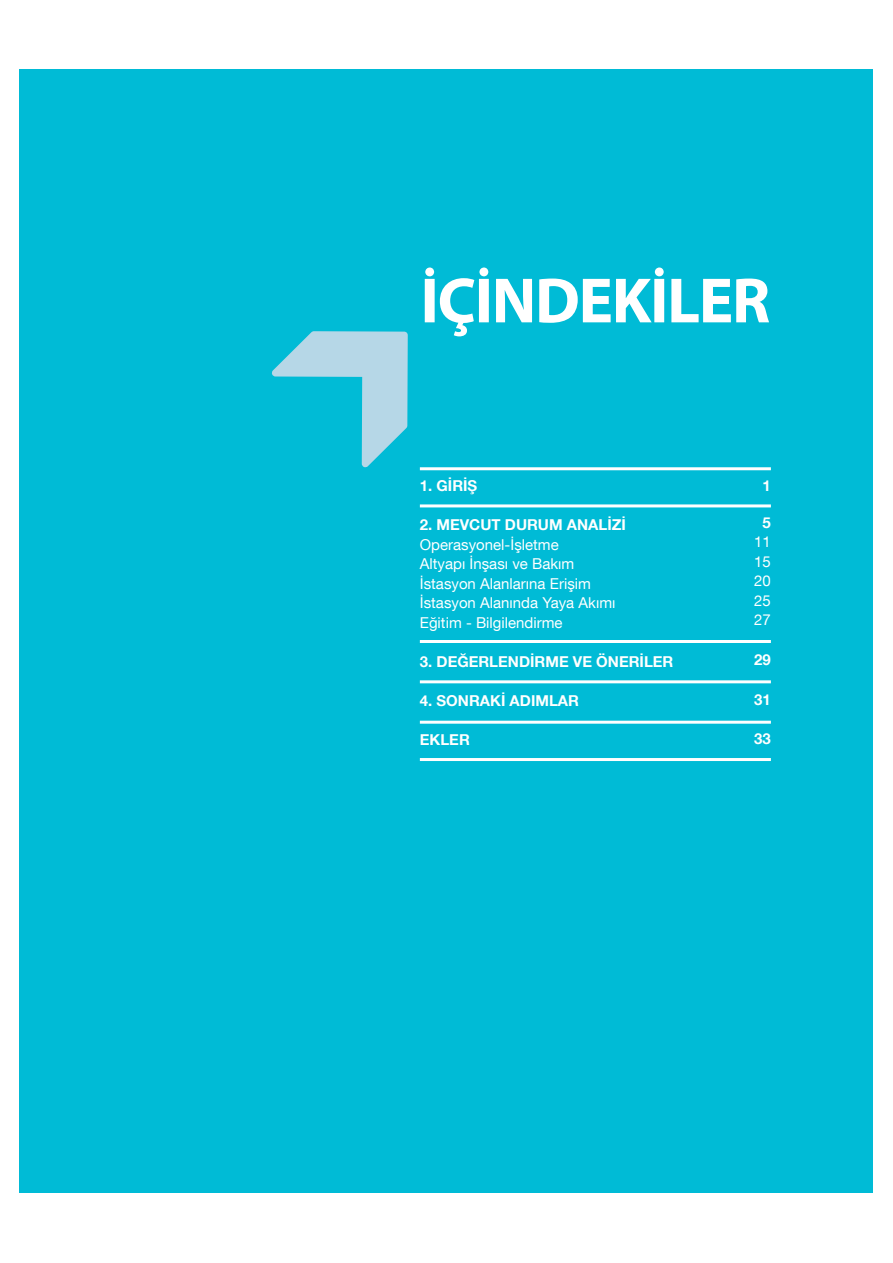
<style>
.page{position:relative;width:893px;height:1263px;background:#fff}
.page>*{position:absolute;margin:0;border:0;box-sizing:border-box;transform-origin:0 0}
.t1{font:700 64.5px "Myriad Pro";letter-spacing:-.02em;color:#fff}
.t2{font:15px/19.5px "Helvetica Neue LT Com";color:#fff}
.t3{font:700 15px "Helvetica Neue LT Com";color:#fff}
</style>
<div class="page">
<div style="left:20px;top:70px;width:853px;height:1123px;background:#00bbd6"></div>
<svg style="left:272px;top:331px;width:136px;height:136px"></svg>
<hr style="left:420px;top:467px;width:351px;height:3px;background:#fff">
<hr style="left:420px;top:758px;width:351px;height:3px;background:#fff">
<hr style="left:420px;top:504px;width:351px;height:3px;background:#fff">
<hr style="left:420px;top:640px;width:351px;height:3px;background:#fff">
<hr style="left:420px;top:680px;width:351px;height:3px;background:#fff">
<hr style="left:420px;top:721px;width:351px;height:3px;background:#fff">
<h1 class="t1" style="left:420px;top:259px;width:351px">İÇİNDEKİLER</h1>
<p class="t3" style="left:420px;top:476px;width:59px">1. GİRİŞ</p>
<p class="t3" style="left:420px;top:515px;width:208px">2. MEVCUT DURUM ANALİZİ</p>
<p class="t2" style="left:420px;top:534px;width:197px">Operasyonel-İşletme<br>Altyapı İnşası ve Bakım<br>İstasyon Alanlarına Erişim<br>İstasyon Alanında Yaya Akımı<br>Eğitim - Bilgilendirme</p>
<p class="t3" style="left:420px;top:652px;width:255px">3. DEĞERLENDİRME VE ÖNERİLER</p>
<p class="t3" style="left:420px;top:691px;width:161px">4. SONRAKİ ADIMLAR</p>
<p class="t3" style="left:420px;top:730px;width:51px">EKLER</p>
<p class="t3" style="left:762px;top:476px;width:10px">1</p>
<p class="t3" style="left:762px;top:513px;width:10px">5</p>
<p class="t2" style="left:754px;top:532px;width:18px;text-align:justify">11<br>15<br>20<br>25<br>27</p>
<p class="t3" style="left:754px;top:650px;width:18px">29</p>
<p class="t3" style="left:754px;top:690px;width:18px">31</p>
<p class="t3" style="left:754px;top:730px;width:18px">33</p>
</div>
